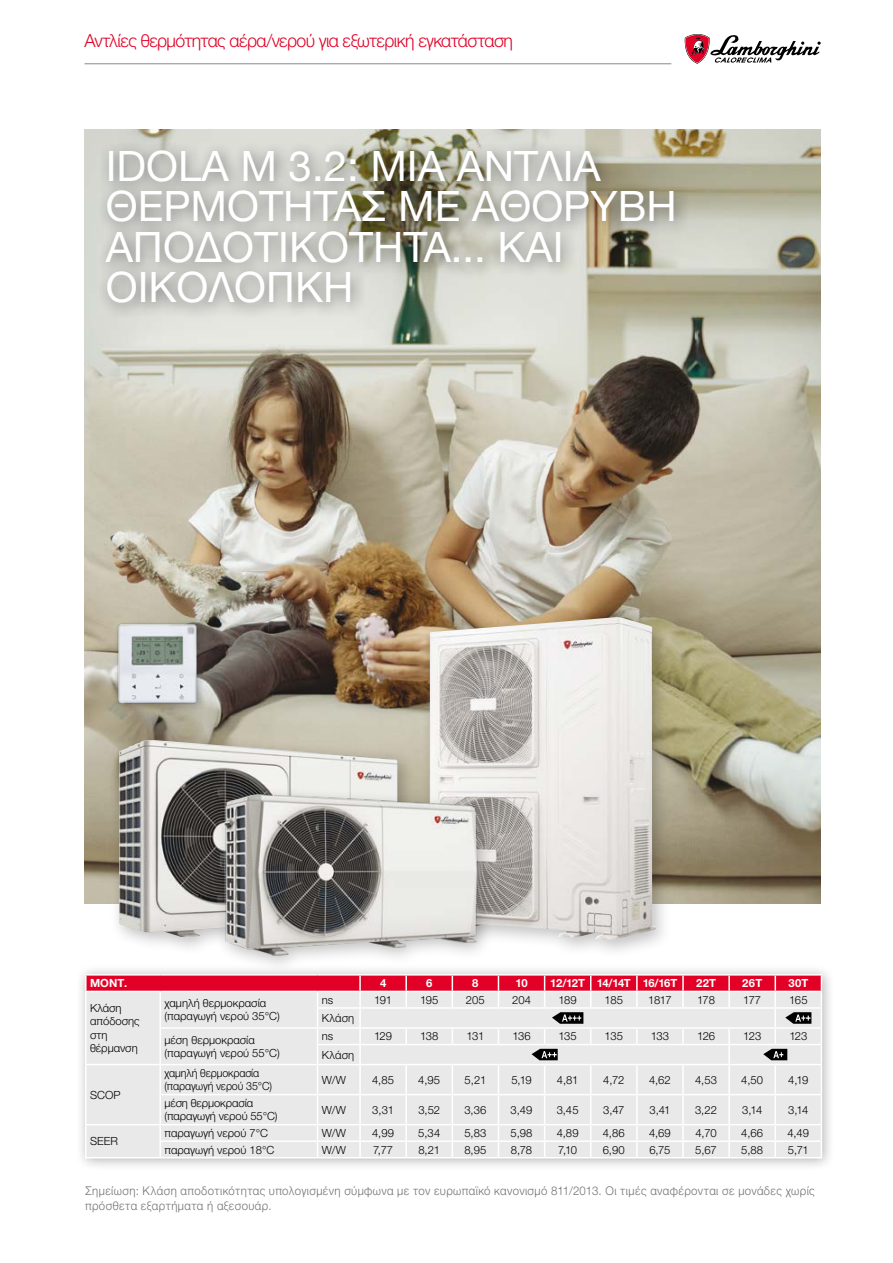
<style>
.page{position:relative;width:893px;height:1263px;background:#fff}
.page>*{position:absolute;margin:0;border:0;box-sizing:border-box;transform-origin:0 0}
.t1{font:42px/40.5px "Helvetica Neue LTW1 G";color:#fff}
.t2{font:300 18px "Helvetica Neue LTW1 G";letter-spacing:-.035em;color:#e20026}
.t3{font:300 12px/15px "Helvetica Neue LTW1 G";letter-spacing:.035em;color:#707172;scale:.95 1}
.t4{font:300 11.25px/13.5px "Helvetica Neue LTW1 G";color:#000}
.t5{font:300 11.25px/13.5px "Helvetica Neue LTW1 G";color:#000;scale:.95 1}
.t6{font:700 11.25px "Helvetica Neue LTW1 G";color:#fff}
.t7{font:700 11.25px "Helvetica Neue LTW1 G";letter-spacing:-.04em;color:#fff}
</style>
<div class="page">
<img style="left:85px;top:130px;width:736px;height:774px">
<div style="left:420px;top:607px;width:254px;height:352px;background:#000;opacity:.25"></div>
<img style="left:430px;top:617px;width:227px;height:323px">
<div style="left:110px;top:731px;width:307px;height:224px;background:#000;opacity:.25"></div>
<img style="left:119px;top:740px;width:282px;height:197px">
<img style="left:215px;top:786px;width:282px;height:178px">
<div style="left:96px;top:140px;width:595px;height:179px;background:#000;opacity:.5"></div>
<div style="left:75px;top:964px;width:760px;height:208px;background:#000;opacity:.3"></div>
<hr style="left:85px;top:974px;width:75px;height:1px;background:#fff">
<hr style="left:160px;top:974px;width:158px;height:1px;background:#fff">
<hr style="left:318px;top:974px;width:42px;height:1px;background:#fff">
<hr style="left:360px;top:974px;width:46px;height:1px;background:#fff">
<hr style="left:406px;top:974px;width:46px;height:1px;background:#fff">
<hr style="left:452px;top:974px;width:46px;height:1px;background:#fff">
<hr style="left:498px;top:974px;width:47px;height:1px;background:#fff">
<hr style="left:545px;top:974px;width:46px;height:1px;background:#fff">
<hr style="left:591px;top:974px;width:46px;height:1px;background:#fff">
<hr style="left:637px;top:974px;width:46px;height:1px;background:#fff">
<hr style="left:683px;top:974px;width:46px;height:1px;background:#fff">
<hr style="left:729px;top:974px;width:46px;height:1px;background:#fff">
<hr style="left:775px;top:974px;width:47px;height:1px;background:#fff">
<hr style="left:85px;top:1157px;width:75px;height:1px;background:#fff">
<hr style="left:160px;top:1157px;width:158px;height:1px;background:#fff">
<hr style="left:318px;top:1157px;width:42px;height:1px;background:#fff">
<hr style="left:360px;top:1157px;width:46px;height:1px;background:#fff">
<hr style="left:406px;top:1157px;width:46px;height:1px;background:#fff">
<hr style="left:452px;top:1157px;width:46px;height:1px;background:#fff">
<hr style="left:498px;top:1157px;width:47px;height:1px;background:#fff">
<hr style="left:545px;top:1157px;width:46px;height:1px;background:#fff">
<hr style="left:591px;top:1157px;width:46px;height:1px;background:#fff">
<hr style="left:637px;top:1157px;width:46px;height:1px;background:#fff">
<hr style="left:683px;top:1157px;width:46px;height:1px;background:#fff">
<hr style="left:729px;top:1157px;width:46px;height:1px;background:#fff">
<hr style="left:775px;top:1157px;width:47px;height:1px;background:#fff">
<svg style="left:85px;top:975px;width:737px;height:182px;background:#e8d6da"></svg>
<div style="left:113px;top:619px;width:94px;height:94px;background:#000;opacity:.25"></div>
<img style="left:116px;top:622px;width:83px;height:83px">
<hr style="left:85px;top:63px;width:586px;height:1px;background:#87888a">
<svg style="left:684px;top:34px;width:137px;height:30px"></svg>
<h2 class="t2" style="left:85px;top:30px;width:430px">Αντλίες θερμότητας αέρα/νερού για εξωτερική εγκατάσταση</h2>
<h1 class="t1" style="left:106px;top:145px;width:572px">IDOLA M 3.2: ΜΙΑ ΑΝΤΛΊΑ<br>ΘΕΡΜΌΤΗΤΑΣ ΜΕ ΑΘΟΡΥΒΗ<br>ΑΠΟΔΟΤΙΚΟΤΗΤΑ... ΚΑΙ<br>ΟΙΚΟΛΟΓΙΚΗ</h1>
<p class="t6" style="left:90px;top:976px;width:39px">ΜΟΝΤ.</p>
<p class="t6" style="left:380px;top:976px;width:8px">4</p>
<p class="t6" style="left:426px;top:976px;width:8px">6</p>
<p class="t6" style="left:472px;top:976px;width:8px">8</p>
<p class="t6" style="left:515px;top:976px;width:14px">10</p>
<p class="t7" style="left:550px;top:976px;width:128px">12/12T 14/14T 16/16T</p>
<p class="t6" style="left:696px;top:976px;width:22px">22T</p>
<p class="t6" style="left:742px;top:976px;width:22px">26T</p>
<p class="t6" style="left:788px;top:976px;width:22px">30T</p>
<p class="t4" style="left:90px;top:1001px;width:51px">Κλάση απόδοσης στη θέρμανση</p>
<p class="t4" style="left:164px;top:996px;width:117px">χαμηλή θερμοκρασία (παραγωγή νερού 35°C)</p>
<p class="t4" style="left:322px;top:993px;width:13px">ns</p>
<p class="t4" style="left:374px;top:993px;width:20px">191</p>
<p class="t4" style="left:420px;top:993px;width:20px">195</p>
<p class="t4" style="left:466px;top:993px;width:20px">205</p>
<p class="t4" style="left:512px;top:993px;width:20px">204</p>
<p class="t4" style="left:558px;top:993px;width:20px">189</p>
<p class="t4" style="left:605px;top:993px;width:20px">185</p>
<p class="t4" style="left:648px;top:993px;width:25px">1817</p>
<p class="t4" style="left:697px;top:993px;width:19px">178</p>
<p class="t4" style="left:743px;top:993px;width:19px">177</p>
<p class="t4" style="left:789px;top:993px;width:20px">165</p>
<p class="t4" style="left:322px;top:1011px;width:34px">Κλάση</p>
<p class="t4" style="left:164px;top:1033px;width:117px">μέση θερμοκρασία (παραγωγή νερού 55°C)</p>
<p class="t4" style="left:322px;top:1029px;width:13px">ns</p>
<p class="t4" style="left:374px;top:1029px;width:20px">129</p>
<p class="t4" style="left:420px;top:1029px;width:20px">138</p>
<p class="t4" style="left:466px;top:1029px;width:19px">131</p>
<p class="t4" style="left:512px;top:1029px;width:20px">136</p>
<p class="t4" style="left:558px;top:1029px;width:20px">135</p>
<p class="t4" style="left:605px;top:1029px;width:20px">135</p>
<p class="t4" style="left:651px;top:1029px;width:20px">133</p>
<p class="t4" style="left:697px;top:1029px;width:20px">126</p>
<p class="t4" style="left:743px;top:1029px;width:20px">123</p>
<p class="t4" style="left:789px;top:1029px;width:20px">123</p>
<p class="t4" style="left:322px;top:1048px;width:34px">Κλάση</p>
<p class="t4" style="left:90px;top:1088px;width:32px">SCOP</p>
<p class="t4" style="left:90px;top:1134px;width:29px">SEER</p>
<p class="t5" style="left:164px;top:1066px;width:115px">χαμηλή θερμοκρασία (παραγωγή νερού 35°C)</p>
<p class="t4" style="left:322px;top:1073px;width:26px">W/W</p>
<p class="t4" style="left:372px;top:1073px;width:23px">4,85</p>
<p class="t4" style="left:418px;top:1073px;width:23px">4,95</p>
<p class="t4" style="left:465px;top:1073px;width:23px">5,21</p>
<p class="t4" style="left:511px;top:1073px;width:22px">5,19</p>
<p class="t4" style="left:557px;top:1073px;width:23px">4,81</p>
<p class="t4" style="left:603px;top:1073px;width:23px">4,72</p>
<p class="t4" style="left:649px;top:1073px;width:23px">4,62</p>
<p class="t4" style="left:695px;top:1073px;width:23px">4,53</p>
<p class="t4" style="left:741px;top:1073px;width:23px">4,50</p>
<p class="t4" style="left:788px;top:1073px;width:22px">4,19</p>
<p class="t4" style="left:164px;top:1096px;width:115px">μέση θερμοκρασία (παραγωγή νερού 55°C)</p>
<p class="t4" style="left:322px;top:1103px;width:26px">W/W</p>
<p class="t4" style="left:372px;top:1103px;width:23px">3,31</p>
<p class="t4" style="left:418px;top:1103px;width:23px">3,52</p>
<p class="t4" style="left:464px;top:1103px;width:24px">3,36</p>
<p class="t4" style="left:511px;top:1103px;width:23px">3,49</p>
<p class="t4" style="left:557px;top:1103px;width:23px">3,45</p>
<p class="t4" style="left:603px;top:1103px;width:23px">3,47</p>
<p class="t4" style="left:649px;top:1103px;width:23px">3,41</p>
<p class="t4" style="left:695px;top:1103px;width:24px">3,22</p>
<p class="t4" style="left:742px;top:1103px;width:22px">3,14</p>
<p class="t4" style="left:788px;top:1103px;width:22px">3,14</p>
<p class="t4" style="left:164px;top:1126px;width:105px">παραγωγή νερού 7°C</p>
<p class="t4" style="left:322px;top:1126px;width:26px">W/W</p>
<p class="t4" style="left:372px;top:1126px;width:23px">4,99</p>
<p class="t4" style="left:418px;top:1126px;width:24px">5,34</p>
<p class="t4" style="left:464px;top:1126px;width:24px">5,83</p>
<p class="t4" style="left:510px;top:1126px;width:23px">5,98</p>
<p class="t4" style="left:557px;top:1126px;width:23px">4,89</p>
<p class="t4" style="left:603px;top:1126px;width:23px">4,86</p>
<p class="t4" style="left:649px;top:1126px;width:23px">4,69</p>
<p class="t4" style="left:695px;top:1126px;width:23px">4,70</p>
<p class="t4" style="left:741px;top:1126px;width:23px">4,66</p>
<p class="t4" style="left:787px;top:1126px;width:23px">4,49</p>
<p class="t4" style="left:164px;top:1143px;width:112px">παραγωγή νερού 18°C</p>
<p class="t4" style="left:322px;top:1143px;width:26px">W/W</p>
<p class="t4" style="left:373px;top:1143px;width:22px">7,77</p>
<p class="t4" style="left:418px;top:1143px;width:23px">8,21</p>
<p class="t4" style="left:464px;top:1143px;width:24px">8,95</p>
<p class="t4" style="left:511px;top:1143px;width:23px">8,78</p>
<p class="t4" style="left:558px;top:1143px;width:21px">7,10</p>
<p class="t4" style="left:603px;top:1143px;width:24px">6,90</p>
<p class="t4" style="left:649px;top:1143px;width:23px">6,75</p>
<p class="t4" style="left:695px;top:1143px;width:23px">5,67</p>
<p class="t4" style="left:741px;top:1143px;width:24px">5,88</p>
<p class="t4" style="left:788px;top:1143px;width:22px">5,71</p>
<p class="t3" style="left:85px;top:1183px;width:770px">Σημείωση: Κλάση αποδοτικότητας υπολογισμένη σύμφωνα με τον ευρωπαϊκό κανονισμό 811/2013. Οι τιμές αναφέρονται σε μονάδες χωρίς πρόσθετα εξαρτήματα ή αξεσουάρ.</p>
</div>
